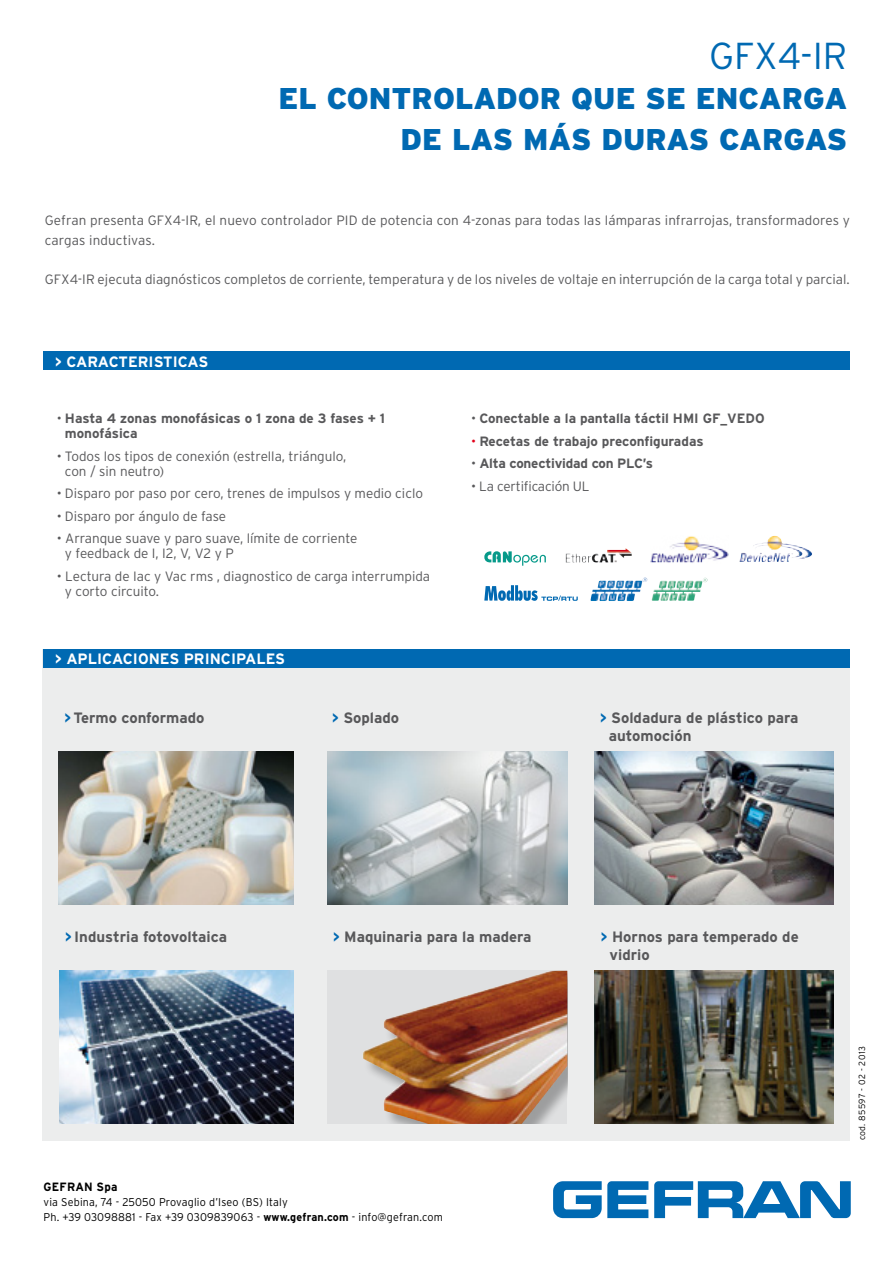
<style>
.page{position:relative;width:893px;height:1263px;background:#fff}
.page>*{position:absolute;margin:0;border:0;box-sizing:border-box;transform-origin:0 0}
.t1{font:300 37.5px "Interstate";color:#0069b2}
.t2{font:900 30px/40.5px "Interstate";color:#0069b2;text-align:right}
.t3{font:700 15px/18px "Interstate";color:#58585a}
.t4{font:700 15px "Interstate";color:#fff}
.t5{font:300 13.5px/15px "Interstate";color:#58585a}
.t6{font:700 13.5px/15px "Interstate";color:#58585a}
.t7{font:700 12px "Interstate";letter-spacing:.02em;color:#000;scale:.96 1}
.t8{font:300 11.25px/15px "Interstate";letter-spacing:.015em;color:#000;scale:.96 1}
.t9{font:300 9px "Interstate";letter-spacing:.025em;color:#000;scale:.96 1}
.s1{font-weight:300}
.s2{font-weight:300;color:#e2001a}
.s3{color:#0069b2}
.s4{font-weight:700}
</style>
<div class="page">
<svg style="left:654px;top:1181px;width:197px;height:37px"></svg>
<svg style="left:553px;top:1181px;width:95px;height:37px"></svg>
<div style="left:43px;top:351px;width:807px;height:19px;background:#0069b2"></div>
<div style="left:43px;top:649px;width:807px;height:491px;background:#eceded"></div>
<div style="left:43px;top:649px;width:807px;height:18px;background:#0069b2"></div>
<img style="left:59px;top:752px;width:234px;height:153px">
<img style="left:328px;top:752px;width:239px;height:153px">
<img style="left:594px;top:752px;width:240px;height:153px">
<img style="left:59px;top:971px;width:235px;height:153px">
<div style="left:328px;top:971px;width:239px;height:153px;background:#dfe0e1"></div>
<img style="left:363px;top:971px;width:204px;height:153px">
<img style="left:594px;top:971px;width:239px;height:153px">
<svg style="left:484px;top:551px;width:62px;height:15px"></svg>
<img style="left:753px;top:536px;width:28px;height:14px">
<svg style="left:484px;top:585px;width:94px;height:16px"></svg>
<img style="left:590px;top:577px;width:57px;height:24px">
<img style="left:652px;top:578px;width:55px;height:23px">
<img style="left:566px;top:548px;width:66px;height:15px">
<img style="left:650px;top:536px;width:79px;height:27px">
<h1 class="t1" style="left:709px;top:34px;width:139px">GFX4-IR</h1>
<h2 class="t2" style="left:279px;top:78px;width:570px">EL CONTROLADOR QUE SE ENCARGA<br>DE LAS MÁS DURAS CARGAS</h2>
<p class="t5" style="left:45px;top:211px;width:806px;line-height:19.5px">Gefran presenta GFX4-IR, el nuevo controlador PID de potencia con 4-zonas para todas las lámparas infrarrojas, transformadores y cargas inductivas.</p>
<p class="t5" style="left:45px;top:271px;width:806px">GFX4-IR ejecuta diagnósticos completos de corriente, temperatura y de los niveles de voltaje en interrupción de la carga total y parcial.</p>
<p class="t4" style="left:55px;top:353px;width:23px">&gt; caracter</p>
<p class="t4" style="left:149px;top:353px;width:40px">isticas</p>
<p class="t6" style="left:65px;top:411px;width:322px;text-indent:-8px"><span class="s1">•</span> Hasta 4 zonas monofásicas o 1 zona de 3 fases + 1 monofásica</p>
<p class="t5" style="left:65px;top:448px;width:283px;text-indent:-8px">• Todos los tipos de conexión (estrella, triángulo, con / sin neutro)</p>
<p class="t5" style="left:57px;top:486px;width:368px">• Disparo por paso por cero, trenes de impulsos y medio ciclo</p>
<p class="t5" style="left:57px;top:508px;width:171px">• Disparo por ángulo de fase</p>
<p class="t5" style="left:65px;top:531px;width:294px;text-indent:-8px">• Arranque suave y paro suave, límite de corriente y feedback de I, I2, V, V2 y P</p>
<p class="t5" style="left:65px;top:568px;width:367px;text-indent:-8px">• Lectura de Iac y Vac rms , diagnostico de carga interrumpida y corto circuito.</p>
<p class="t4" style="left:55px;top:651px;width:58px">&gt; Aplicac</p>
<p class="t4" style="left:133px;top:651px;width:27px">iones</p>
<p class="t4" style="left:184px;top:651px;width:92px">principales</p>
<p class="t6" style="left:471px;top:411px;width:294px"><span class="s1">•</span> Conectable a la pantalla táctil HMI GF_VEDO</p>
<p class="t6" style="left:471px;top:433px;width:234px"><span class="s2">•</span> Recetas de trabajo preconfiguradas</p>
<p class="t6" style="left:471px;top:456px;width:183px"><span class="s1">•</span> Alta conectividad con PLC’s</p>
<p class="t5" style="left:471px;top:478px;width:120px">• La certificación UL</p>
<p class="t3" style="left:64px;top:709px;width:142px"><span class="s3">&gt;</span>Termo conformado</p>
<p class="t3" style="left:332px;top:709px;width:68px"><span class="s3">&gt;</span> Soplado</p>
<p class="t3" style="left:609px;top:709px;width:191px;text-indent:-9px"><span class="s3">&gt;</span> Soldadura de plástico para automoción</p>
<p class="t3" style="left:65px;top:928px;width:163px"><span class="s3">&gt;</span> I ndustria fotovoltaica</p>
<p class="t3" style="left:333px;top:928px;width:200px"><span class="s3">&gt;</span> Maquinaria para la madera</p>
<p class="t3" style="left:610px;top:928px;width:191px;text-indent:-9px"><span class="s3">&gt;</span> Hornos para temperado de vidrio</p>
<p class="t7" style="left:44px;top:1180px;width:79px">GEFRAN Spa</p>
<p class="t8" style="left:44px;top:1194px;width:417px">via Sebina, 74 - 25050 Provaglio d’Iseo (BS) Italy<br>Ph. +39 03098881 - Fax +39 0309839063 - <span class="s4">www.gefran.com</span> - info@gefran.com</p>
<p class="t9" style="left:857px;top:1140px;width:99px;rotate:-90deg">cod. 85597 - 02 - 2013</p>
</div>
